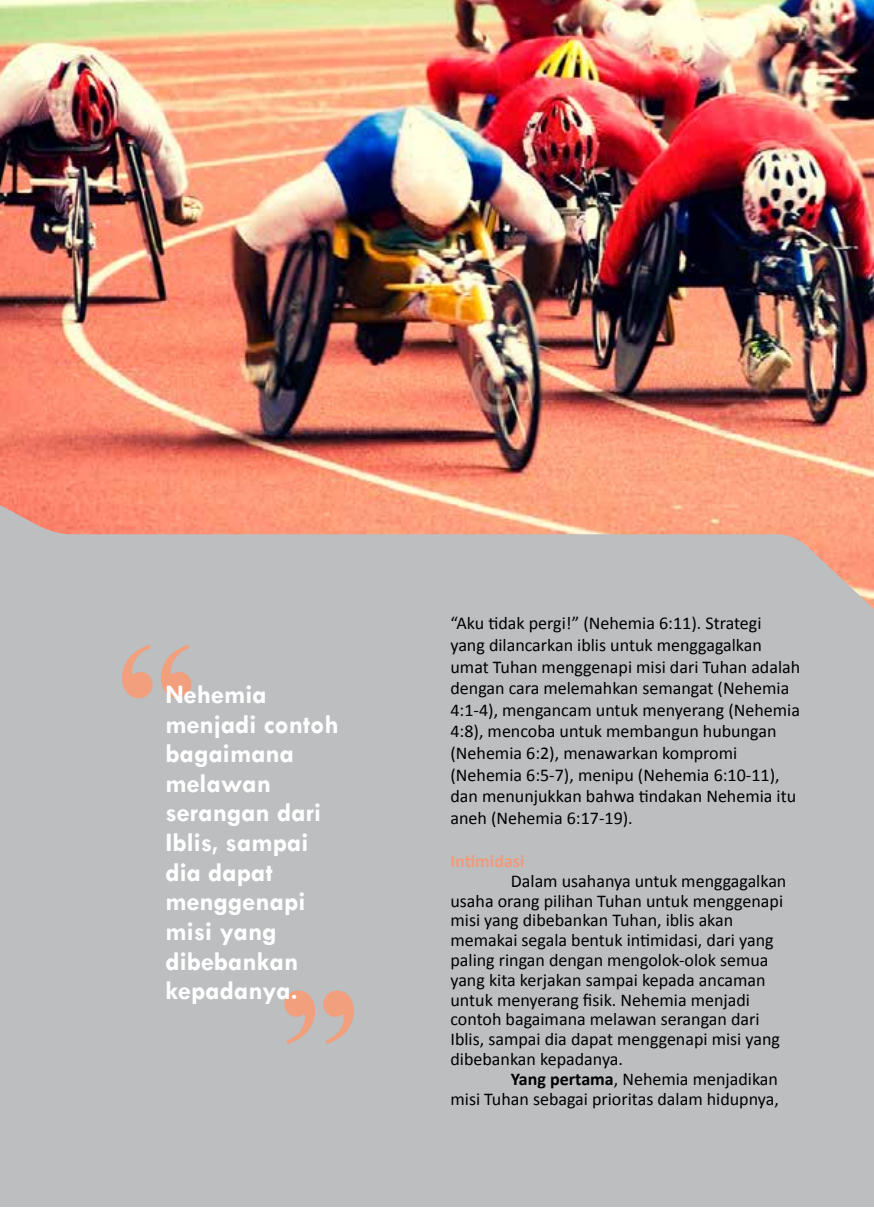
<style>
.page{position:relative;width:874px;height:1208px;background:#fff}
.page>*{position:absolute;margin:0;border:0;box-sizing:border-box;transform-origin:0 0}
.t1{font:700 165.2px "Times New Roman";color:#f29f7d}
.t2{font:700 27px/29.6px "Tw Cen";color:#fff}
.t3{font:18px/19.8px "Calibri";color:#000}
.t4{font:700 18px "Calibri";color:#f19a7e}
.s1{font-weight:700}
</style>
<div class="page">
<div style="left:0;top:0;width:873px;height:1206px;background:#bcbec0"></div>
<img style="left:0;top:0;width:873px;height:498px">
<svg style="left:0;top:498px;width:873px;height:110px"></svg>
<h1 class="t1" style="left:115px;top:587px;width:84px">“</h1>
<h2 class="t2" style="left:165px;top:679px;width:175px">Nehemia menjadi contoh bagaimana melawan serangan dari<br>Iblis, sampai dia dapat menggenapi misi yang dibebankan kepadanya.</h2>
<h1 class="t1" style="left:360px;top:1102px;width:84px;rotate:-180deg">“</h1>
<p class="t3" style="left:450px;top:612px;width:351px;line-height:21.6px">“Aku tidak pergi!” (Nehemia 6:11). Strategi yang dilancarkan iblis untuk menggagalkan umat Tuhan menggenapi misi dari Tuhan adalah dengan cara melemahkan semangat (Nehemia 4:1-4), mengancam untuk menyerang (Nehemia 4:8), mencoba untuk membangun hubungan (Nehemia 6:2), menawarkan kompromi (Nehemia 6:5-7), menipu (Nehemia 6:10-11), dan menunjukkan bahwa tindakan Nehemia itu aneh (Nehemia 6:17-19).</p>
<p class="t4" style="left:450px;top:849px;width:76px">Intimidasi</p>
<p class="t3" style="left:450px;top:871px;width:337px;text-indent:60px">Dalam usahanya untuk menggagalkan usaha orang pilihan Tuhan untuk menggenapi misi yang dibebankan Tuhan, iblis akan memakai segala bentuk intimidasi, dari yang paling ringan dengan mengolok-olok semua yang kita kerjakan sampai kepada ancaman untuk menyerang fisik. Nehemia menjadi contoh bagaimana melawan serangan dari Iblis, sampai dia dapat menggenapi misi yang dibebankan kepadanya.</p>
<p class="t3" style="left:450px;top:1069px;width:330px;text-align:right"><span class="s1">Yang pertama</span>, Nehemia menjadikan<br>misi Tuhan sebagai prioritas dalam hidupnya,</p>
</div>
